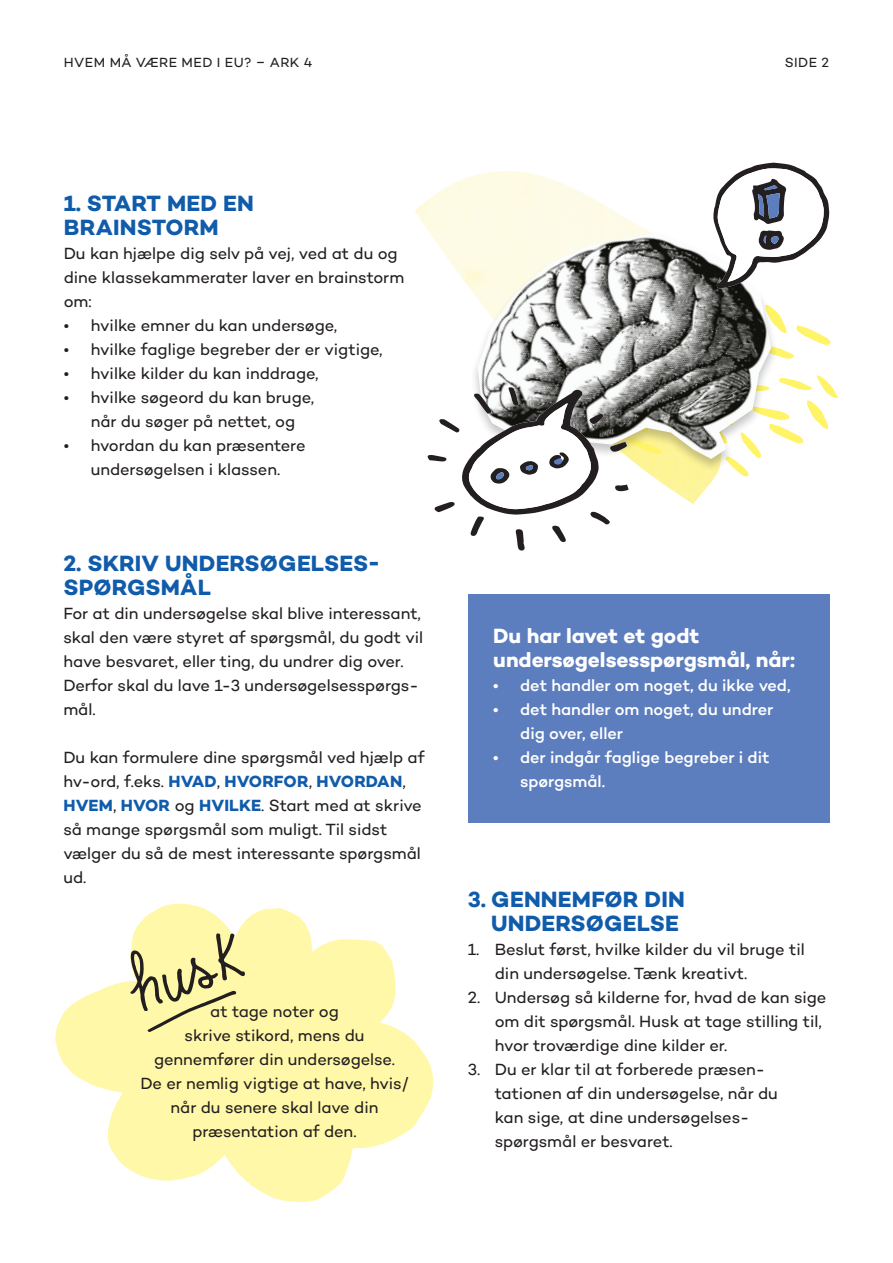
<style>
.page{position:relative;width:893px;height:1263px;background:#fff}
.page>*{position:absolute;margin:0;border:0;box-sizing:border-box;transform-origin:0 0}
.t1{font:700 22.5px/24px "Campton";letter-spacing:.01em;color:#105cab;text-align:right}
.t2{font:700 21px/24px "Campton";letter-spacing:-.005em;color:#fff}
.t3{font:16.5px/24px "Campton";letter-spacing:-.005em;color:#231f20}
.t4{font:500 16.5px/24px "Campton";letter-spacing:-.005em;color:#fff}
.t5{font:13.5px "Campton";letter-spacing:.035em;color:#231f20}
.s1{font-weight:700;color:#105cab}
</style>
<div class="page">
<div style="left:468px;top:595px;width:361px;height:228px;background:#5c7dbe"></div>
<svg style="left:427px;top:163px;width:411px;height:388px"></svg>
<svg style="left:55px;top:903px;width:379px;height:299px;fill:#fff8a8"></svg>
<svg style="left:130px;top:933px;width:188px;height:164px;background:#f1eba0"></svg>
<p class="t5" style="left:64px;top:53px;width:250px">HVEM MÅ VÆRE MED I EU? – ARK 4</p>
<p class="t5" style="left:785px;top:53px;width:46px">SIDE 2</p>
<p class="t1" style="left:64px;top:190px;width:192px">1. START MED EN</p>
<p class="t1" style="left:64px;top:214px;width:156px">BRAINSTORM</p>
<p class="t3" style="left:64px;top:241px;width:342px">Du kan hjælpe dig selv på vej, ved at du og dine klassekammerater laver en brainstorm om:</p>
<p class="t3" style="left:64px;top:313px;width:275px">• hvilke emner du kan undersøge,</p>
<p class="t3" style="left:64px;top:337px;width:320px">• hvilke faglige begreber der er vigtige,</p>
<p class="t3" style="left:64px;top:361px;width:256px">• hvilke kilder du kan inddrage,</p>
<p class="t3" style="left:64px;top:385px;width:252px;text-align:center">• hvilke søgeord du kan bruge, når du søger på nettet, og</p>
<p class="t3" style="left:64px;top:433px;width:243px;text-align:center">• hvordan du kan præsentere undersøgelsen i klassen.</p>
<p class="t1" style="left:63px;top:550px;width:318px;text-align:left">2. SKRIV UNDERSØGELSES-<br>SPØRGSMÅL</p>
<p class="t3" style="left:63px;top:601px;width:361px">For at din undersøgelse skal blive interessant, skal den være styret af spørgsmål, du godt vil have besvaret, eller ting, du undrer dig over.<br>Derfor skal du lave 1-3 undersøgelsesspørgs&shy;mål.</p>
<p class="t3" style="left:63px;top:745px;width:363px">Du kan formulere dine spørgsmål ved hjælp af hv-ord, f.eks. <span class="s1">HVAD</span>, <span class="s1">HVORFOR</span>, <span class="s1">HVORDAN</span>, <span class="s1">HVEM</span>, <span class="s1">HVOR</span> og <span class="s1">HVILKE</span>. Start med at skrive så mange spørgsmål som muligt. Til sidst vælger du så de mest interessante spørgsmål ud.</p>
<p class="t3" style="left:210px;top:999px;width:130px">at tage noter og</p>
<p class="t3" style="left:184px;top:1023px;width:182px">skrive stikord, mens du</p>
<p class="t3" style="left:154px;top:1047px;width:242px">gennemfører din undersøgelse.</p>
<p class="t3" style="left:141px;top:1071px;width:269px;text-align:center">De er nemlig vigtige at have, hvis/ når du senere skal lave din</p>
<p class="t3" style="left:193px;top:1119px;width:165px">præsentation af den.</p>
<p class="t2" style="left:493px;top:623px;width:303px">Du har lavet et godt undersøgelsesspørgsmål, når:</p>
<p class="t4" style="left:493px;top:673px;width:299px">• det handler om noget, du ikke ved,</p>
<p class="t4" style="left:520px;top:697px;width:255px;text-indent:-27px">• det handler om noget, du undrer dig over, eller</p>
<p class="t4" style="left:520px;top:745px;width:251px;text-indent:-27px">• der indgår faglige begreber i dit spørgsmål.</p>
<p class="t1" style="left:468px;top:886px;width:219px">3. GENNEMFØR DIN<br>UNDERSØGELSE</p>
<p class="t3" style="left:495px;top:937px;width:311px;text-indent:-27px">1. Beslut først, hvilke kilder du vil bruge til din undersøgelse. Tænk kreativt.</p>
<p class="t3" style="left:495px;top:985px;width:333px;text-indent:-27px">2. Undersøg så kilderne for, hvad de kan sige om dit spørgsmål. Husk at tage stilling til, hvor troværdige dine kilder er.</p>
<p class="t3" style="left:495px;top:1057px;width:285px;text-indent:-27px">3. Du er klar til at forberede præsen&shy;tationen af din undersøgelse, når du kan sige, at dine undersøgelses&shy;spørgsmål er besvaret.</p>
</div>
